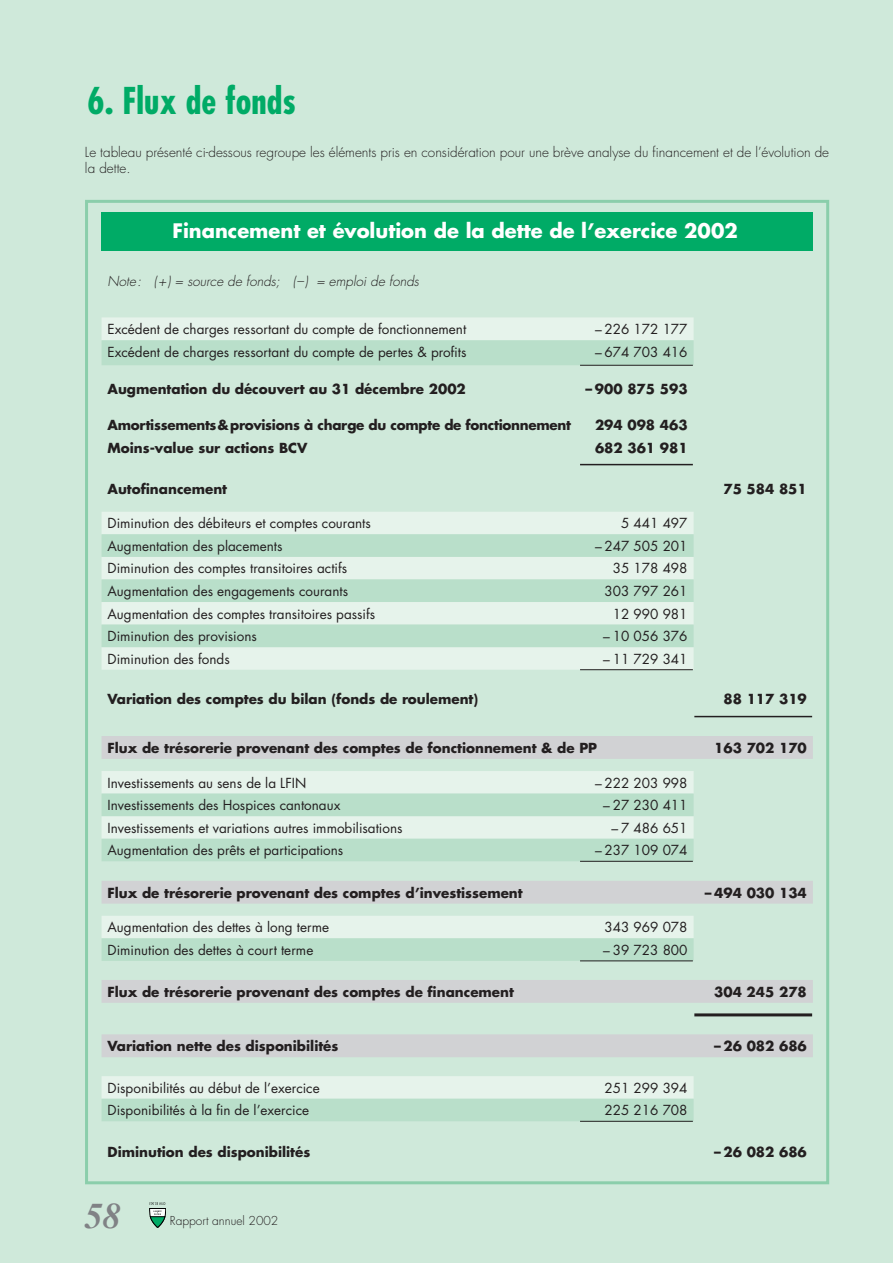
<style>
.page{position:relative;width:893px;height:1263px;background:#cfe9da}
.page>*{position:absolute;margin:0;border:0;box-sizing:border-box;transform-origin:0 0}
.t1{font:700 condensed 36px "Futura";color:#00ab66}
.t2{font:italic 700 36px "Times";color:#808285}
.t3{font:700 19.5px "Futura";color:#fff}
.t4{font:13.5px "Futura";color:#231f20}
.t5{font:700 13.5px "Futura";color:#231f20}
.t6{font:300 13.5px/16.2px "Futura";color:#231f20}
.t7{font:700 13.5px "Futura";letter-spacing:-.02em;color:#231f20}
.t8{font:italic 300 13.5px "Futura";color:#231f20}
.t9{font:300 12px "Futura";color:#231f20}
</style>
<div class="page">
<svg style="left:149px;top:1202px;width:17px;height:25px"></svg>
<div style="left:102px;top:212px;width:711px;height:38px;background:#00ab66"></div>
<div style="left:102px;top:317px;width:592px;height:23px;background:#e6f3eb"></div>
<svg style="left:102px;top:340px;width:592px;height:781px"></svg>
<div style="left:102px;top:736px;width:711px;height:23px;background:#d1d2d4"></div>
<svg style="left:102px;top:881px;width:711px;height:176px"></svg>
<hr style="left:580px;top:365px;width:113px;height:1px;background:#231f20">
<hr style="left:580px;top:464px;width:113px;height:1px;background:#231f20">
<hr style="left:694px;top:716px;width:118px;height:1px;background:#231f20">
<hr style="left:580px;top:1121px;width:113px;height:1px;background:#231f20">
<hr style="left:580px;top:960px;width:113px;height:1px;background:#231f20">
<hr style="left:580px;top:861px;width:113px;height:1px;background:#231f20">
<hr style="left:580px;top:669px;width:113px;height:1px;background:#231f20">
<hr style="left:694px;top:1013px;width:118px;height:3px;background:#231f20">
<h1 class="t1" style="left:87px;top:77px;width:210px">6. Flux de fonds</h1>
<p class="t6" style="left:85px;top:144px;width:746px">Le tableau présenté ci-dessous regroupe les éléments pris en considération pour une brève analyse du financement et de l’évolution de la dette.</p>
<h2 class="t3" style="left:172px;top:217px;width:567px">Financement et évolution de la dette de l’exercice 2002</h2>
<p class="t8" style="left:108px;top:273px;width:313px">Note: (+) = source de fonds; (–) = emploi de fonds</p>
<p class="t4" style="left:108px;top:320px;width:360px">Excédent de charges ressortant du compte de fonctionnement</p>
<p class="t4" style="left:595px;top:320px;width:94px">– 226 172 177</p>
<p class="t4" style="left:108px;top:343px;width:360px">Excédent de charges ressortant du compte de pertes &amp; profits</p>
<p class="t4" style="left:595px;top:343px;width:94px">– 674 703 416</p>
<p class="t5" style="left:108px;top:380px;width:360px">Augmentation du découvert au 31 décembre 2002</p>
<p class="t5" style="left:585px;top:380px;width:104px">– 900 875 593</p>
<p class="t7" style="left:108px;top:415px;width:465px">Amortissements&amp;provisions à charge du compte de fonctionnement</p>
<p class="t5" style="left:595px;top:415px;width:94px">294 098 463</p>
<p class="t5" style="left:108px;top:439px;width:201px">Moins-value sur actions BCV</p>
<p class="t5" style="left:595px;top:439px;width:94px">682 361 981</p>
<p class="t5" style="left:108px;top:479px;width:121px">Autofinancement</p>
<p class="t5" style="left:723px;top:479px;width:85px">75 584 851</p>
<p class="t4" style="left:108px;top:514px;width:265px">Diminution des débiteurs et comptes courants</p>
<p class="t4" style="left:621px;top:514px;width:68px">5 441 497</p>
<p class="t4" style="left:108px;top:537px;width:176px">Augmentation des placements</p>
<p class="t4" style="left:595px;top:537px;width:94px">– 247 505 201</p>
<p class="t4" style="left:108px;top:559px;width:241px">Diminution des comptes transitoires actifs</p>
<p class="t4" style="left:613px;top:559px;width:76px">35 178 498</p>
<p class="t4" style="left:108px;top:582px;width:242px">Augmentation des engagements courants</p>
<p class="t4" style="left:604px;top:582px;width:85px">303 797 261</p>
<p class="t4" style="left:108px;top:604px;width:269px">Augmentation des comptes transitoires passifs</p>
<p class="t4" style="left:613px;top:604px;width:76px">12 990 981</p>
<p class="t4" style="left:108px;top:627px;width:151px">Diminution des provisions</p>
<p class="t4" style="left:603px;top:627px;width:86px">– 10 056 376</p>
<p class="t4" style="left:108px;top:649px;width:124px">Diminution des fonds</p>
<p class="t4" style="left:603px;top:649px;width:86px">– 11 729 341</p>
<p class="t5" style="left:108px;top:689px;width:372px">Variation des comptes du bilan (fonds de roulement)</p>
<p class="t5" style="left:723px;top:689px;width:85px">88 117 319</p>
<p class="t5" style="left:108px;top:738px;width:491px">Flux de trésorerie provenant des comptes de fonctionnement &amp; de PP</p>
<p class="t5" style="left:714px;top:738px;width:94px">163 702 170</p>
<p class="t4" style="left:108px;top:773px;width:200px">Investissements au sens de la LFIN</p>
<p class="t4" style="left:595px;top:773px;width:94px">– 222 203 998</p>
<p class="t4" style="left:108px;top:796px;width:234px">Investissements des Hospices cantonaux</p>
<p class="t4" style="left:603px;top:796px;width:86px">– 27 230 411</p>
<p class="t4" style="left:108px;top:818px;width:297px">Investissements et variations autres immobilisations</p>
<p class="t4" style="left:612px;top:818px;width:77px">– 7 486 651</p>
<p class="t4" style="left:108px;top:841px;width:237px">Augmentation des prêts et participations</p>
<p class="t4" style="left:595px;top:841px;width:94px">– 237 109 074</p>
<p class="t5" style="left:108px;top:883px;width:417px">Flux de trésorerie provenant des comptes d’investissement</p>
<p class="t5" style="left:705px;top:883px;width:104px">– 494 030 134</p>
<p class="t4" style="left:108px;top:918px;width:223px">Augmentation des dettes à long terme</p>
<p class="t4" style="left:604px;top:918px;width:85px">343 969 078</p>
<p class="t4" style="left:108px;top:941px;width:207px">Diminution des dettes à court terme</p>
<p class="t4" style="left:603px;top:941px;width:86px">– 39 723 800</p>
<p class="t5" style="left:108px;top:982px;width:408px">Flux de trésorerie provenant des comptes de financement</p>
<p class="t5" style="left:714px;top:982px;width:94px">304 245 278</p>
<p class="t5" style="left:108px;top:1037px;width:232px">Variation nette des disponibilités</p>
<p class="t5" style="left:714px;top:1037px;width:94px">– 26 082 686</p>
<p class="t4" style="left:108px;top:1078px;width:214px">Disponibilités au début de l’exercice</p>
<p class="t4" style="left:604px;top:1078px;width:85px">251 299 394</p>
<p class="t4" style="left:108px;top:1101px;width:203px">Disponibilités à la fin de l’exercice</p>
<p class="t4" style="left:604px;top:1101px;width:85px">225 216 708</p>
<p class="t5" style="left:108px;top:1142px;width:204px">Diminution des disponibilités</p>
<p class="t5" style="left:714px;top:1142px;width:94px">– 26 082 686</p>
<h1 class="t2" style="left:85px;top:1195px;width:37px">58</h1>
<p class="t9" style="left:170px;top:1213px;width:110px">Rapport annuel 2002</p>
</div>
